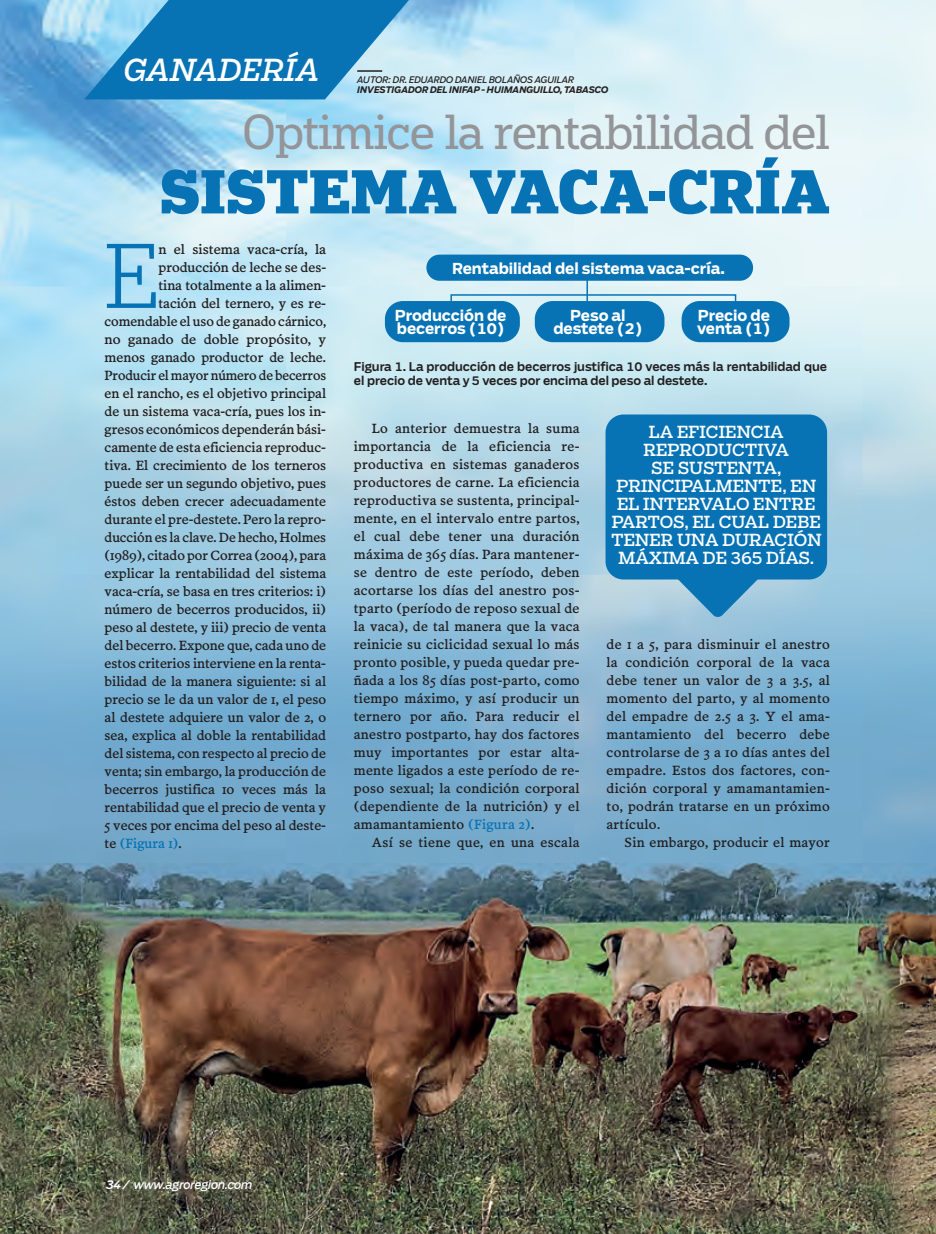
<style>
.page{position:relative;width:936px;height:1234px;background:#fff}
.page>*{position:absolute;margin:0;border:0;box-sizing:border-box;transform-origin:0 0}
.t1{font:300 86.7px "Popular";color:#0773b5}
.t2{font:900 58.5px "Popular";letter-spacing:.02em;color:#0773b5}
.t3{font:46.5px "Popular";letter-spacing:-.015em;color:#939598}
.t4{font:italic 30px "Salvo Serif";color:#fff}
.t5{font:16.5px/18px "Salvo Serif";color:#fff;text-align:center}
.t6{font:700 15px/13.5px "Salvo Sans";letter-spacing:-.005em;color:#fff}
.t7{font:13.5px/18px "Poynter Text Roman Four";color:#231f20;text-align:justify}
.t8{font:13.5px "Poynter Text Roman Four";letter-spacing:.02em;color:#231f20}
.t9{font:13.5px "Poynter Text Roman Four";letter-spacing:.025em;color:#231f20}
.t10{font:13.5px "Poynter Text Roman Four";color:#0773b5}
.t11{font:500 12px/13.5px "Salvo Sans";letter-spacing:-.005em;color:#231f20}
.t12{font:italic 12px "Salvo Sans";letter-spacing:-.025em;color:#fff}
.t13{font:italic 700 9px "Salvo Sans";letter-spacing:-.01em;color:#231f20}
.t14{font:italic 9px "Salvo Sans";letter-spacing:-.01em;color:#231f20}
.s1{color:#231f20}
.s2{color:#0773b5}
.s3{font-weight:500}
</style>
<div class="page">
<img style="left:0;top:0;width:935px;height:1233px">
<svg style="left:84px;top:0;width:325px;height:99px;background:#318ec4"></svg>
<svg style="left:672px;top:579px;width:92px;height:38px;background:#5da2cb"></svg>
<div style="left:605px;top:414px;width:222px;height:165px;background:#0773b5;border-radius:18px"></div>
<hr style="left:357px;top:70px;width:25px;height:2px;background:#231f20">
<div style="left:426px;top:254px;width:327px;height:27px;background:#0773b5;border-radius:13px"></div>
<div style="left:385px;top:301px;width:135px;height:41px;background:#0773b5;border-radius:18px"></div>
<div style="left:534px;top:301px;width:130px;height:41px;background:#0773b5;border-radius:18px"></div>
<div style="left:681px;top:301px;width:108px;height:41px;background:#0773b5;border-radius:18px"></div>
<hr style="left:586px;top:279px;width:2px;height:22px;background:#0773b5">
<div style="left:450px;top:294px;width:286px;height:11px;border:2px solid #0773b5"></div>
<h3 class="t4" style="left:124px;top:50px;width:198px">GANADERÍA</h3>
<h3 class="t3" style="left:242px;top:102px;width:589px">Optimice la rentabilidad del</h3>
<p class="t14" style="left:357px;top:73px;width:219px">AUTOR: DR. EDUARDO DANIEL BOLAÑOS AGUILAR</p>
<p class="t13" style="left:357px;top:84px;width:253px">INVESTIGADOR DEL INIFAP - HUIMANGUILLO, TABASCO</p>
<h2 class="t2" style="left:160px;top:153px;width:671px">SISTEMA VACA-CRÍA</h2>
<h1 class="t1" style="left:105px;top:221px;width:55px">E</h1>
<p class="t7" style="left:158px;top:240px;width:169px">n el sistema vaca-cría, la</p>
<p class="t7" style="left:158px;top:258px;width:169px">producción de leche se des-</p>
<p class="t7" style="left:158px;top:276px;width:169px">tina totalmente a la alimen-</p>
<p class="t7" style="left:158px;top:294px;width:169px">tación del ternero, y es re-</p>
<p class="t7" style="left:105px;top:312px;width:223px">comendable el uso de ganado cárnico,</p>
<p class="t7" style="left:105px;top:330px;width:223px">no ganado de doble propósito, y</p>
<p class="t7" style="left:105px;top:348px;width:223px">menos ganado productor de leche.</p>
<p class="t7" style="left:105px;top:366px;width:223px">Producir el mayor número de becerros</p>
<p class="t7" style="left:105px;top:384px;width:223px">en el rancho, es el objetivo principal</p>
<p class="t7" style="left:105px;top:402px;width:223px">de un sistema vaca-cría, pues los in-</p>
<p class="t7" style="left:105px;top:420px;width:223px">gresos económicos dependerán bási-</p>
<p class="t7" style="left:105px;top:438px;width:223px">camente de esta eficiencia reproduc-</p>
<p class="t7" style="left:105px;top:456px;width:223px">tiva. El crecimiento de los terneros</p>
<p class="t7" style="left:105px;top:474px;width:223px">puede ser un segundo objetivo, pues</p>
<p class="t7" style="left:105px;top:492px;width:223px">éstos deben crecer adecuadamente</p>
<p class="t7" style="left:105px;top:510px;width:223px">durante el pre-destete. Pero la repro-</p>
<p class="t7" style="left:105px;top:528px;width:223px">ducción es la clave. De hecho, Holmes</p>
<p class="t7" style="left:105px;top:546px;width:223px">(1989), citado por Correa (2004), para</p>
<p class="t7" style="left:105px;top:564px;width:223px">explicar la rentabilidad del sistema</p>
<p class="t7" style="left:105px;top:582px;width:223px">vaca-cría, se basa en tres criterios: i)</p>
<p class="t7" style="left:105px;top:600px;width:223px">número de becerros producidos, ii)</p>
<p class="t7" style="left:105px;top:618px;width:223px">peso al destete, y iii) precio de venta</p>
<p class="t7" style="left:105px;top:636px;width:223px">del becerro. Expone que, cada uno de</p>
<p class="t7" style="left:105px;top:654px;width:223px">estos criterios interviene en la renta-</p>
<p class="t7" style="left:105px;top:672px;width:223px">bilidad de la manera siguiente: si al</p>
<p class="t7" style="left:105px;top:690px;width:223px">precio se le da un valor de 1, el peso</p>
<p class="t7" style="left:105px;top:708px;width:223px">al destete adquiere un valor de 2, o</p>
<p class="t7" style="left:105px;top:726px;width:223px">sea, explica al doble la rentabilidad</p>
<p class="t7" style="left:105px;top:744px;width:223px">del sistema, con respecto al precio de</p>
<p class="t7" style="left:105px;top:762px;width:223px">venta; sin embargo, la producción de</p>
<p class="t7" style="left:105px;top:780px;width:223px">becerros justifica 10 veces más la</p>
<p class="t7" style="left:105px;top:798px;width:223px">rentabilidad que el precio de venta y</p>
<p class="t7" style="left:105px;top:816px;width:223px">5 veces por encima del peso al deste-</p>
<p class="t10" style="left:105px;top:834px;width:78px"><span class="s1">te</span> (Figura 1)<span class="s1">.</span></p>
<p class="t6" style="left:452px;top:261px;width:274px">Rentabilidad del sistema vaca-cría.</p>
<p class="t6" style="left:395px;top:308px;width:113px">Producción de becerros (10)</p>
<p class="t6" style="left:553px;top:308px;width:91px;text-align:center">Peso al destete (2)</p>
<p class="t6" style="left:697px;top:308px;width:75px">Precio de venta (1)</p>
<p class="t11" style="left:354px;top:360px;width:474px">Figura 1. La producción de becerros justifica 10 veces más la rentabilidad que el precio de venta y 5 veces por encima del peso al destete.</p>
<p class="t7" style="left:354px;top:418px;width:227px;text-indent:18px">Lo anterior demuestra la suma importancia de la eficiencia re&shy;productiva en sistemas ganaderos productores de carne. La eficiencia reproductiva se sustenta, principal&shy;mente, en el intervalo entre partos, el cual debe tener una duración máxima de 365 días. Para mantener&shy;se dentro de este período, deben acortarse los días del anestro pos&shy;tparto (período de reposo sexual de la vaca), de tal manera que la vaca reinicie su ciclicidad sexual lo más pronto posible, y pueda quedar pre&shy;ñada a los 85 días post-parto, como tiempo máximo, y así producir un ternero por año. Para reducir el anestro postparto, hay dos factores muy importantes por estar alta&shy;mente ligados a este período de re&shy;poso sexual; la condición corporal (dependiente de la nutrición) y el amamantamiento <span class="s2">(Figura 2)</span>.</p>
<p class="t9" style="left:372px;top:833px;width:209px">Así se tiene que, en una escala</p>
<p class="t5" style="left:611px;top:423px;width:212px">LA EFICIENCIA<br>REPRODUCTIVA<br>SE SUSTENTA,<br>PRINCIPALMENTE, EN<br>EL INTERVALO ENTRE<br>PARTOS, EL CUAL DEBE<br>TENER UNA DURACIÓN<br>MÁXIMA DE 365 DÍAS.</p>
<p class="t7" style="left:606px;top:635px;width:225px">de 1 a 5, para disminuir el anestro la condición corporal de la vaca debe tener un valor de 3 a 3.5, al momento del parto, y al momento del empadre de 2.5 a 3. Y el ama&shy;mantamiento del becerro debe controlarse de 3 a 10 días antes del empadre. Estos dos factores, con&shy;dición corporal y amamantamien&shy;to, podrán tratarse en un próximo artículo.</p>
<p class="t8" style="left:624px;top:833px;width:207px">Sin embargo, producir el mayor</p>
<p class="t12" style="left:106px;top:1176px;width:148px"><span class="s3">34</span> / www.agroregion.com</p>
</div>
